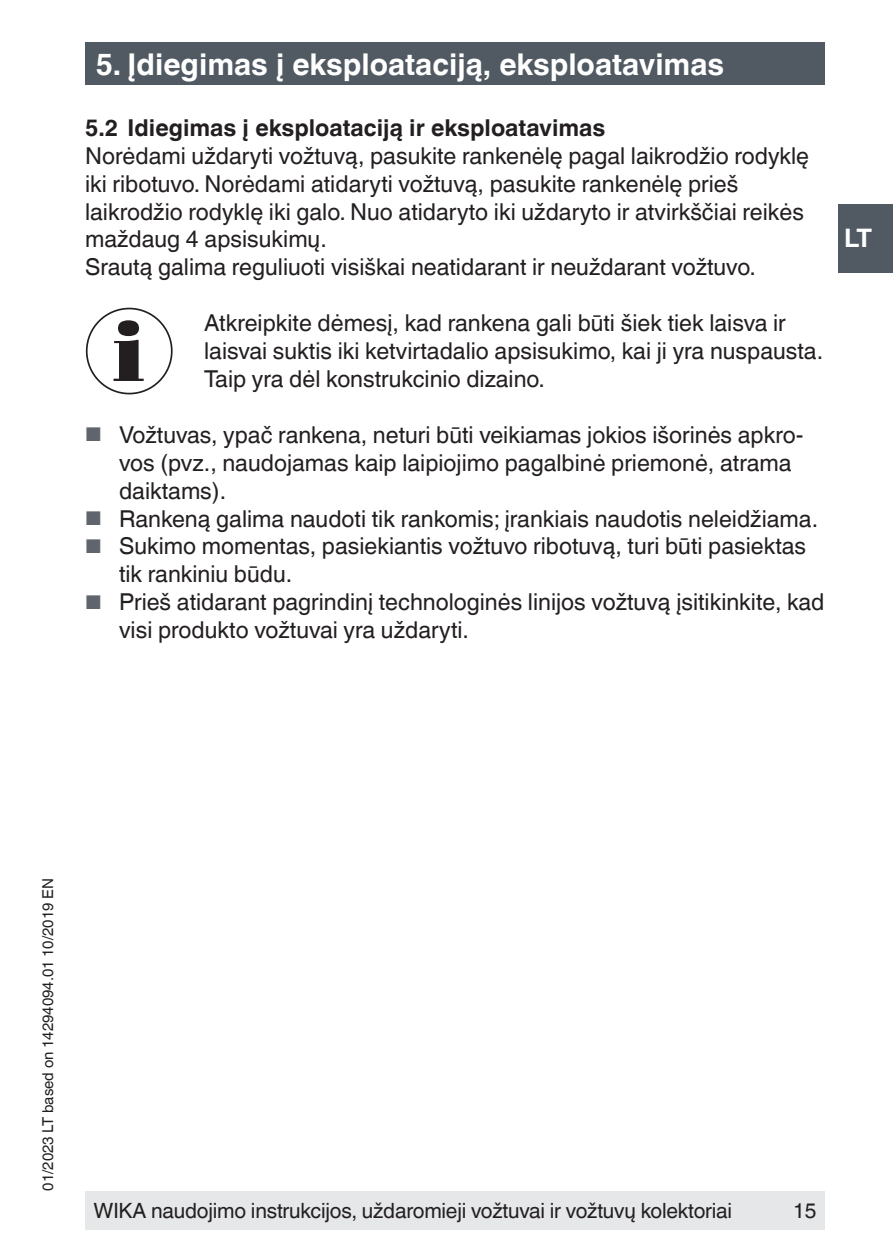
<style>
.page{position:relative;width:893px;height:1259px;background:#fff}
.page>*{position:absolute;margin:0;border:0;box-sizing:border-box;transform-origin:0 0}
.t1{font:700 30px "Helvetica World";color:#fff}
.t2{font:700 25.5px "Helvetica World";color:#fff}
.t3{font:23.4px/27.9px "Helvetica World";color:#231f20}
.t4{font:700 23.4px "Helvetica World";color:#231f20}
.t5{font:21px "Helvetica World";letter-spacing:-.01em;color:#231f20}
.t6{font:15px "Helvetica World";color:#231f20}
.s1{font-size:19.8px;color:#60646c}
</style>
<div class="page">
<div style="left:85px;top:1191px;width:740px;height:38px;background:#e6e7e9"></div>
<div style="left:838px;top:204px;width:55px;height:68px;background:#515a62"></div>
<div style="left:85px;top:43px;width:740px;height:42px;background:#515a62"></div>
<svg style="left:114px;top:320px;width:30px;height:61px"></svg>
<div style="left:86px;top:308px;width:87px;height:86px;border:2px solid #231f20;border-radius:50%"></div>
<p class="t1" style="left:96px;top:47px;width:630px">5. Įdiegimas į eksploataciją, eksploatavimas</p>
<p class="t4" style="left:85px;top:114px;width:522px">5.2 Idiegimas į eksploataciją ir eksploatavimas</p>
<p class="t3" style="left:85px;top:142px;width:726px">Norėdami uždaryti vožtuvą, pasukite rankenėlę pagal laikrodžio rodyklę iki ribotuvo. Norėdami atidaryti vožtuvą, pasukite rankenėlę prieš laikrodžio rodyklę iki galo. Nuo atidaryto iki uždaryto ir atvirkščiai reikės maždaug 4 apsisukimų.<br>Srautą galima reguliuoti visiškai neatidarant ir neuždarant vožtuvo.</p>
<p class="t3" style="left:204px;top:309px;width:621px">Atkreipkite dėmesį, kad rankena gali būti šiek tiek laisva ir laisvai suktis iki ketvirtadalio apsisukimo, kai ji yra nuspausta.<br>Taip yra dėl konstrukcinio dizaino.</p>
<p class="t3" style="left:119px;top:421px;width:686px;text-indent:-34px"><span class="s1">■</span> Vožtuvas, ypač rankena, neturi būti veikiamas jokios išorinės apkro&shy;vos (pvz., naudojamas kaip laipiojimo pagalbinė priemonė, atrama daiktams).</p>
<p class="t3" style="left:85px;top:504px;width:735px"><span class="s1">■</span> Rankeną galima naudoti tik rankomis; įrankiais naudotis neleidžiama.</p>
<p class="t3" style="left:119px;top:532px;width:689px;text-indent:-34px"><span class="s1">■</span> Sukimo momentas, pasiekiantis vožtuvo ribotuvą, turi būti pasiektas tik rankiniu būdu.</p>
<p class="t3" style="left:119px;top:588px;width:707px;text-indent:-34px"><span class="s1">■</span> Prieš atidarant pagrindinį technologinės linijos vožtuvą įsitikinkite, kad visi produkto vožtuvai yra uždaryti.</p>
<p class="t2" style="left:844px;top:224px;width:29px">LT</p>
<p class="t6" style="left:39px;top:1190px;width:314px;rotate:-90deg">01/2023 LT based on 14294094.01 10/2019 EN</p>
<p class="t5" style="left:94px;top:1198px;width:640px">WIKA naudojimo instrukcijos, uždaromieji vožtuvai ir vožtuvų kolektoriai</p>
<p class="t5" style="left:793px;top:1198px;width:25px">15</p>
</div>
